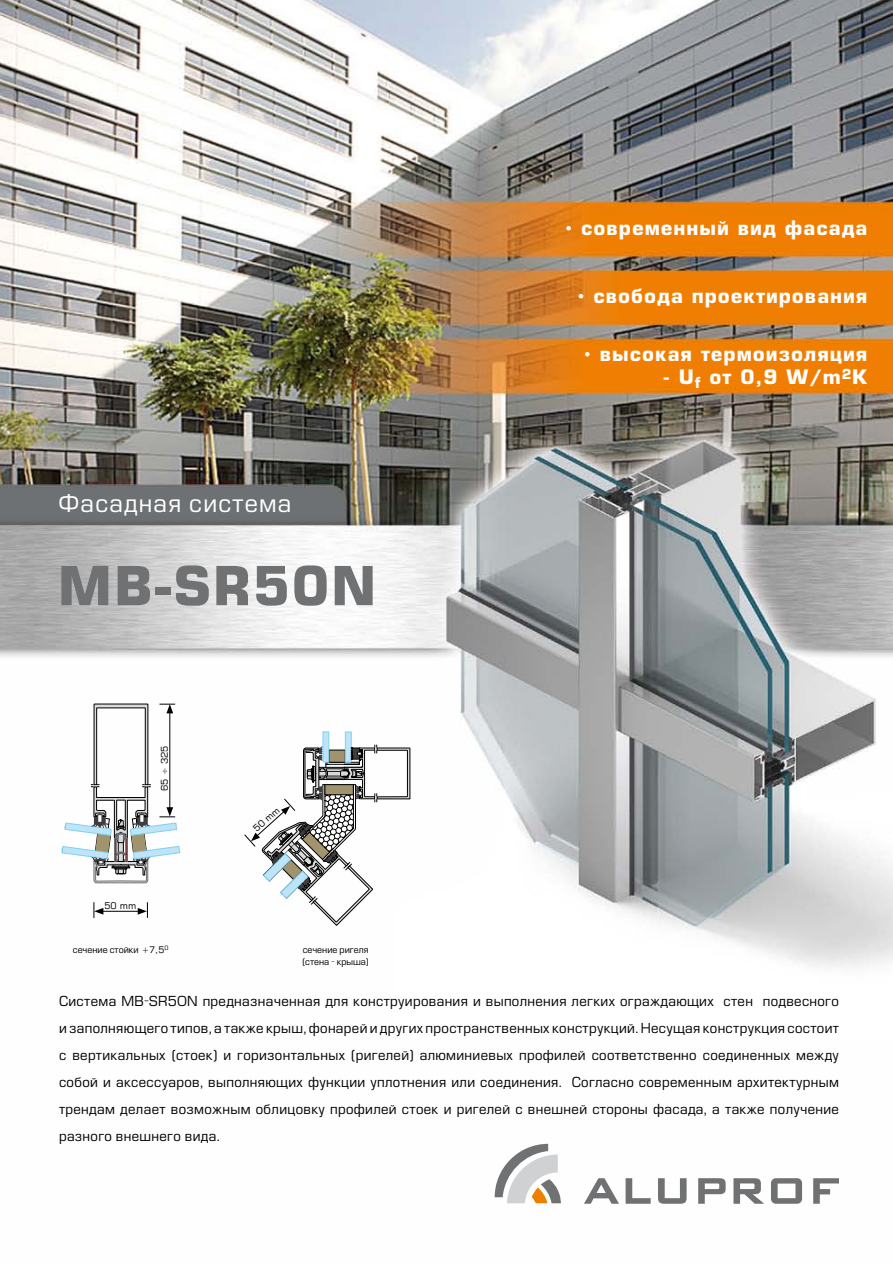
<style>
.page{position:relative;width:893px;height:1263px;background:#fff}
.page>*{position:absolute;margin:0;border:0;box-sizing:border-box;transform-origin:0 0}
.t1{font:54px "Square 721 EU Bold";letter-spacing:.025em;color:#707172}
.t2{font:24px "Europe";letter-spacing:.05em;color:#fff}
.t3{font:700 19.5px "Europe";letter-spacing:.05em;color:#fff}
.t4{font:13.5px/27px "Europe";letter-spacing:.025em;color:#000;text-align:justify}
.t5{font:9.15px "Square 721 EU Normal";color:#000}
.t6{font:9px/12px "Europe";color:#000}
.s1{font-weight:400;font-size:21px}
.s2{font-family:"Square 721 EU Normal"}
</style>
<div class="page">
<img style="left:0;top:0;width:893px;height:1204px">
<svg style="left:495px;top:1144px;width:66px;height:59px"></svg>
<svg style="left:626px;top:1178px;width:25px;height:26px"></svg>
<svg style="left:658px;top:1178px;width:29px;height:26px"></svg>
<svg style="left:584px;top:1178px;width:35px;height:26px"></svg>
<svg style="left:698px;top:1178px;width:28px;height:26px"></svg>
<svg style="left:733px;top:1178px;width:31px;height:26px"></svg>
<svg style="left:771px;top:1178px;width:31px;height:26px"></svg>
<svg style="left:813px;top:1178px;width:26px;height:26px"></svg>
<hr style="left:101px;top:911px;width:39px;height:1px;background:#000">
<svg style="left:94px;top:902px;width:9px;height:16px"></svg>
<svg style="left:138px;top:902px;width:10px;height:16px"></svg>
<svg style="left:62px;top:704px;width:119px;height:179px"></svg>
<svg style="left:244px;top:732px;width:166px;height:193px"></svg>
<h3 class="t3" style="left:562px;top:216px;width:307px"><span class="s1">•</span> современный вид фасада</h3>
<h3 class="t3" style="left:574px;top:284px;width:295px"><span class="s1">•</span> свобода проектирования</h3>
<h2 class="t2" style="left:58px;top:490px;width:234px">Фасадная система</h2>
<h1 class="t1" style="left:57px;top:552px;width:321px">MB-SR50N</h1>
<p class="t5" style="left:159px;top:791px;width:47px;rotate:-90deg">65 ÷ 325</p>
<p class="t5" style="left:104px;top:899px;width:33px">50 mm</p>
<p class="t5" style="left:251px;top:826px;width:33px;rotate:-42deg">50 mm</p>
<p class="t6" style="left:73px;top:944px;width:97px">сечение стойки <span class="s2">+7,5</span><sup>0</sup></p>
<p class="t6" style="left:302px;top:944px;width:68px">сечение ригеля (стена - крыша)</p>
<h3 class="t3" style="left:581px;top:342px;width:288px"><span class="s1">•</span> высокая термоизоляция</h3>
<h3 class="t3" style="left:663px;top:365px;width:206px">- U<sub>f</sub> от 0,9 W/m<sup>2</sup>K</h3>
<p class="t4" style="left:59px;top:988px;width:781px">Система MB-SR50N предназначенная для конструирования и выполнения легких ограждающих стен подвесного и заполняющего типов, а также крыш, фонарей и других пространственных конструкций. Несущая конструкция состоит с вертикальных (стоек) и горизонтальных (ригелей) алюминиевых профилей соответственно соединенных между собой и аксессуаров, выполняющих функции уплотнения или соединения. Согласно современным архитектурным трендам делает возможным облицовку профилей стоек и ригелей с внешней стороны фасада, а также получение разного внешнего вида.</p>
</div>
